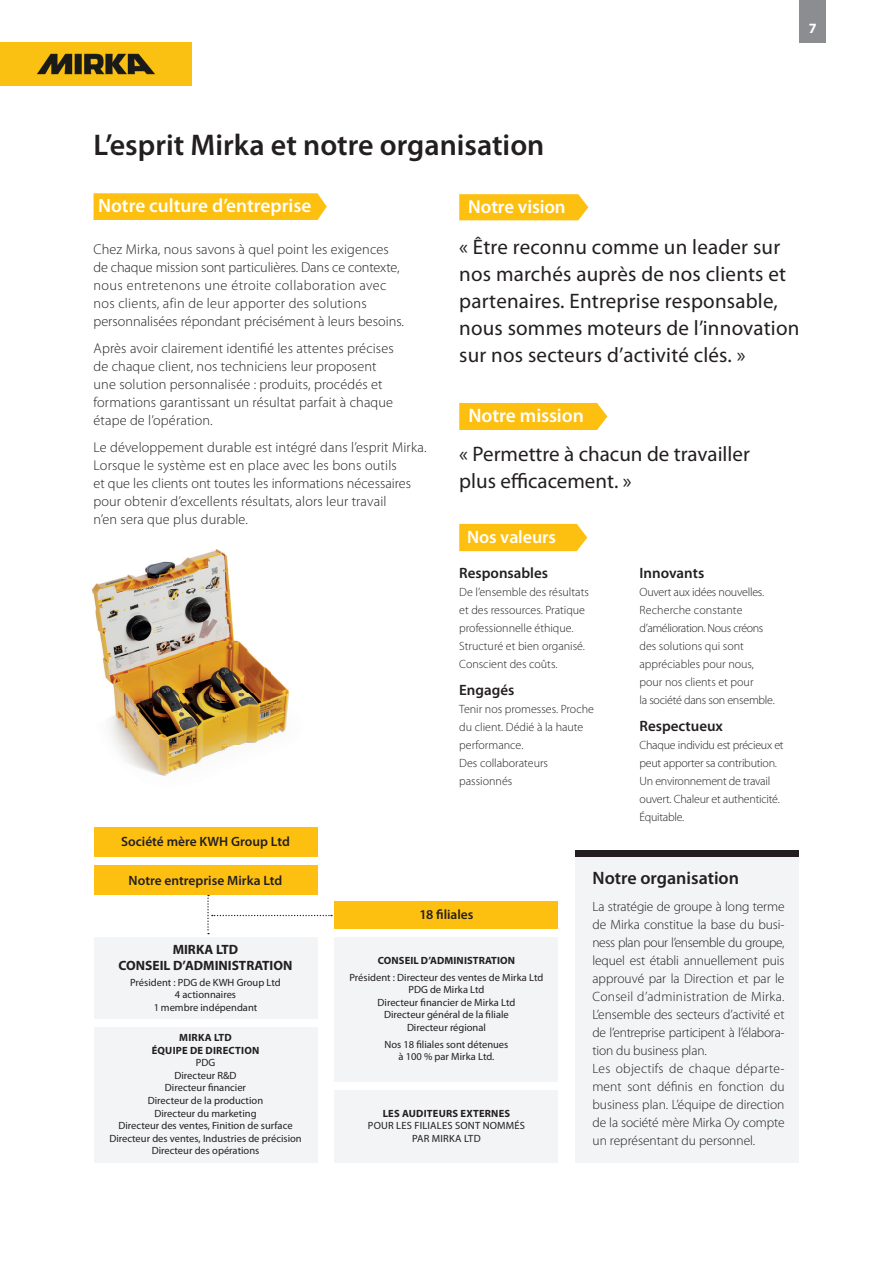
<style>
.page{position:relative;width:893px;height:1263px;background:#fff}
.page>*{position:absolute;margin:0;border:0;box-sizing:border-box;transform-origin:0 0}
.t1{font:600 30px "Myriad Pro";color:#231f20}
.t2{font:21px/27px "Myriad Pro";letter-spacing:.01em;color:#231f20}
.t3{font:600 19.5px "Myriad Pro";letter-spacing:-.005em;color:#fff}
.t4{font:600 19.2px "Myriad Pro";color:#fff}
.t5{font:600 18.75px "Myriad Pro";letter-spacing:-.005em;color:#fff}
.t6{font:600 18px "Myriad Pro";color:#231f20}
.t7{font:600 18px "Myriad Pro";letter-spacing:-.005em;color:#fff}
.t8{font:600 15px "Myriad Pro";color:#231f20}
.t9{font:300 14.25px/18px "Myriad Pro";letter-spacing:.01em;color:#231f20}
.t10{font:700 14.25px "Myriad Pro";color:#fff}
.t11{font:300 13.5px/18px "Myriad Pro";letter-spacing:-.01em;color:#231f20}
.t12{font:600 13.5px "Myriad Pro";color:#231f20}
.t13{font:700 13.5px/16.2px "Myriad Pro";color:#231f20;text-align:center}
.t14{font:300 12px/18px "Myriad Pro";color:#231f20}
.t15{font:300 12px/18px "Myriad Pro";letter-spacing:-.02em;color:#231f20}
.t16{font:10.5px/12.6px "Myriad Pro";color:#231f20;text-align:center}
.t17{font:700 10.5px/12.6px "Myriad Pro";letter-spacing:.02em;color:#231f20;text-align:center}
.t18{font:10.5px/12.6px "Myriad Pro";letter-spacing:.02em;color:#231f20;text-align:center}
</style>
<div class="page">
<div style="left:799px;top:0;width:27px;height:43px;background:#8b8d90"></div>
<img style="left:0;top:43px;width:192px;height:42px">
<div style="left:334px;top:1091px;width:224px;height:72px;background:#f2f4f5"></div>
<div style="left:94px;top:1028px;width:223px;height:135px;background:#f2f4f5"></div>
<div style="left:94px;top:938px;width:223px;height:81px;background:#f2f4f5"></div>
<div style="left:94px;top:866px;width:223px;height:29px;background:#fdc011"></div>
<div style="left:94px;top:827px;width:223px;height:30px;background:#fdc011"></div>
<div style="left:334px;top:938px;width:224px;height:144px;background:#f2f4f5"></div>
<div style="left:334px;top:902px;width:224px;height:27px;background:#fdc011"></div>
<div style="left:575px;top:857px;width:224px;height:306px;background:#f2f4f5"></div>
<div style="left:94px;top:193px;width:233px;height:27px;background:#fdc011"></div>
<img style="left:92px;top:549px;width:198px;height:227px">
<svg style="left:207px;top:895px;width:125px;height:39px"></svg>
<div style="left:575px;top:850px;width:224px;height:7px;background:#231f20"></div>
<svg style="left:459px;top:194px;width:129px;height:26px;background:#fdc21b"></svg>
<div style="left:459px;top:403px;width:148px;height:27px;background:#fdc011"></div>
<div style="left:459px;top:524px;width:128px;height:27px;background:#fdc011"></div>
<p class="t10" style="left:809px;top:19px;width:9px">7</p>
<h1 class="t1" style="left:94px;top:128px;width:452px">L’esprit Mirka et notre organisation</h1>
<h3 class="t5" style="left:468px;top:196px;width:99px">Notre vision</h3>
<h2 class="t2" style="left:459px;top:233px;width:342px">« Être reconnu comme un leader sur nos marchés auprès de nos clients et partenaires. Entreprise responsable, nous sommes moteurs de l’innovation sur nos secteurs d’activité clés. »</h2>
<h3 class="t4" style="left:98px;top:195px;width:215px">Notre culture d’entreprise</h3>
<p class="t9" style="left:94px;top:240px;width:312px">Chez Mirka, nous savons à quel point les exigences de chaque mission sont particulières. Dans ce contexte, nous entretenons une étroite collaboration avec nos clients, afin de leur apporter des solutions personnalisées répondant précisément à leurs besoins.</p>
<p class="t9" style="left:94px;top:339px;width:302px">Après avoir clairement identifié les attentes précises de chaque client, nos techniciens leur proposent une solution personnalisée : produits, procédés et formations garantissant un résultat parfait à chaque étape de l’opération.</p>
<p class="t9" style="left:94px;top:438px;width:335px">Le développement durable est intégré dans l’esprit Mirka.<br>Lorsque le système est en place avec les bons outils<br>et que les clients ont toutes les informations nécessaires pour obtenir d’excellents résultats, alors leur travail<br>n’en sera que plus durable.</p>
<h3 class="t3" style="left:468px;top:405px;width:117px">Notre mission</h3>
<h2 class="t2" style="left:459px;top:440px;width:292px">« Permettre à chacun de travailler plus efficacement. »</h2>
<p class="t7" style="left:467px;top:527px;width:90px">Nos valeurs</p>
<p class="t8" style="left:459px;top:564px;width:90px">Responsables</p>
<p class="t14" style="left:459px;top:583px;width:131px">De l’ensemble des résultats et des ressources. Pratique professionnelle éthique.<br>Structuré et bien organisé.<br>Conscient des coûts.</p>
<p class="t8" style="left:459px;top:681px;width:57px">Engagés</p>
<p class="t14" style="left:459px;top:700px;width:136px">Tenir nos promesses. Proche du client. Dédié à la haute performance.<br>Des collaborateurs passionnés</p>
<p class="t8" style="left:639px;top:564px;width:66px">Innovants</p>
<p class="t14" style="left:639px;top:583px;width:137px">Ouvert aux idées nouvelles.<br>Recherche constante d’amélioration. Nous créons des solutions qui sont appréciables pour nous, pour nos clients et pour<br>la société dans son ensemble.</p>
<p class="t8" style="left:639px;top:717px;width:85px">Respectueux</p>
<p class="t15" style="left:639px;top:736px;width:146px">Chaque individu est précieux et peut apporter sa contribution.<br>Un environnement de travail ouvert. Chaleur et authenticité.<br>Équitable.</p>
<p class="t12" style="left:121px;top:834px;width:170px">Société mère KWH Group Ltd</p>
<p class="t12" style="left:129px;top:873px;width:155px">Notre entreprise Mirka Ltd</p>
<p class="t13" style="left:119px;top:941px;width:175px">MIRKA LTD<br>CONSEIL D’ADMINISTRATION</p>
<p class="t16" style="left:130px;top:976px;width:152px">Président : PDG de KWH Group Ltd<br>4 actionnaires<br>1 membre indépendant</p>
<p class="t17" style="left:152px;top:1031px;width:109px">MIRKA LTD<br>ÉQUIPE DE DIRECTION</p>
<p class="t16" style="left:109px;top:1056px;width:194px">PDG<br>Directeur R&amp;D<br>Directeur financier<br>Directeur de la production<br>Directeur du marketing<br>Directeur des ventes, Finition de surface<br>Directeur des ventes, Industries de précision<br>Directeur des opérations</p>
<p class="t12" style="left:419px;top:907px;width:56px">18 filiales</p>
<p class="t17" style="left:378px;top:953px;width:139px">CONSEIL D’ADMINISTRATION</p>
<p class="t16" style="left:350px;top:971px;width:195px">Président : Directeur des ventes de Mirka Ltd<br>PDG de Mirka Ltd<br>Directeur financier de Mirka Ltd<br>Directeur général de la filiale<br>Directeur régional</p>
<p class="t16" style="left:385px;top:1038px;width:125px">Nos 18 filiales sont détenues à 100 % par Mirka Ltd.</p>
<p class="t17" style="left:383px;top:1106px;width:129px">LES AUDITEURS EXTERNES</p>
<p class="t18" style="left:368px;top:1119px;width:159px">POUR LES FILIALES SONT NOMMÉS<br>PAR MIRKA LTD</p>
<p class="t6" style="left:592px;top:868px;width:148px">Notre organisation</p>
<p class="t11" style="left:592px;top:897px;width:194px">La stratégie de groupe à long terme de Mirka constitue la base du busi&shy;ness plan pour l’ensemble du groupe, lequel est établi annuellement puis approuvé par la Direction et par le Conseil d’administration de Mirka.<br>L’ensemble des secteurs d’activité et de l’entreprise participent à l’élabora&shy;tion du business plan.<br>Les objectifs de chaque départe&shy;ment sont définis en fonction du business plan. L’équipe de direction de la société mère Mirka Oy compte un représentant du personnel.</p>
</div>
